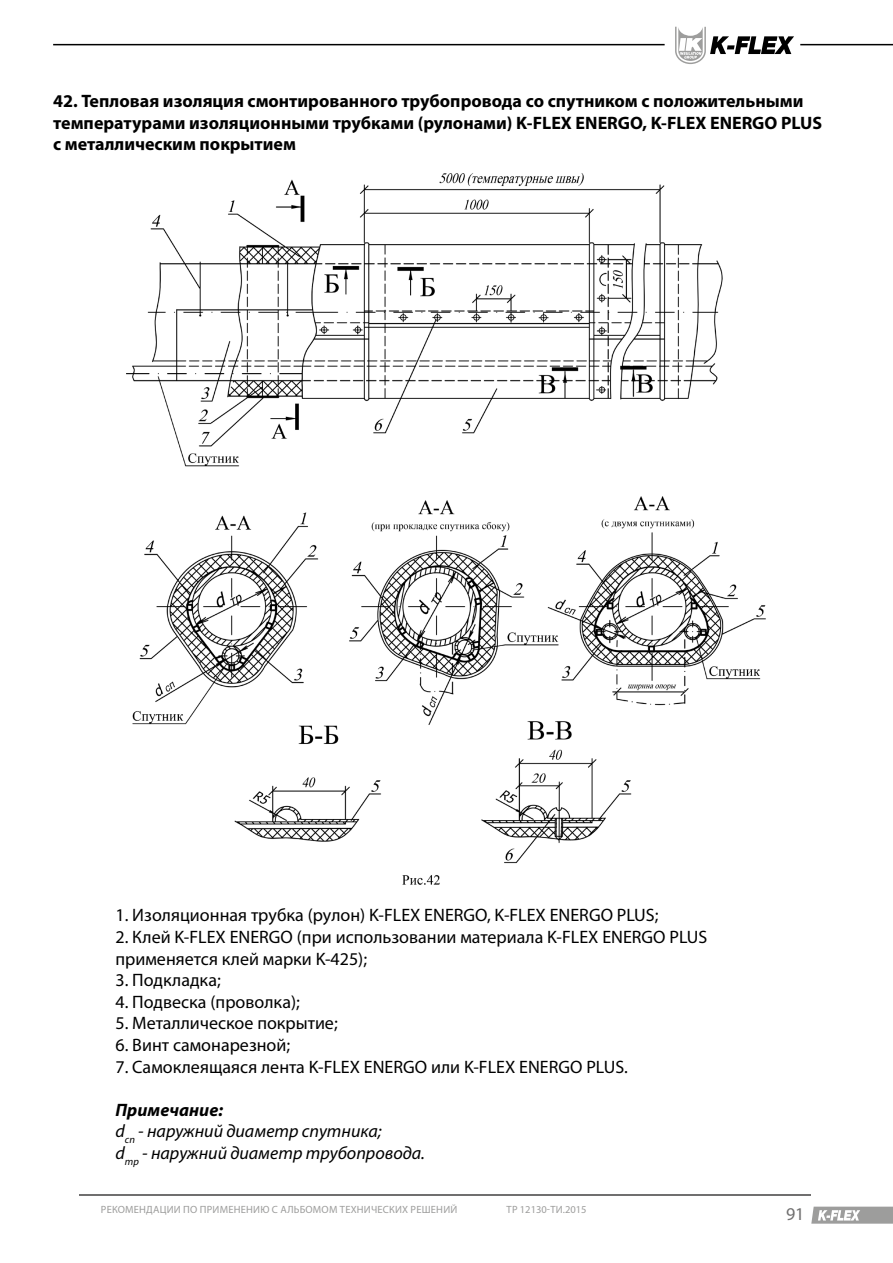
<style>
.page{position:relative;width:893px;height:1263px;background:#fff}
.page>*{position:absolute;margin:0;border:0;box-sizing:border-box;transform-origin:0 0}
.t1{font:18px/21.6px "Myriad Pro";color:#000}
.t2{font:700 18px/21.6px "Myriad Pro";color:#000}
.t3{font:italic 18px/21.6px "Myriad Pro";color:#000}
.t4{font:18px "Myriad Pro";color:#706f6f}
.t5{font:10.5px "Myriad Pro";letter-spacing:.02em;color:#9d9d9c}
.t6{font:10.5px "Myriad Pro";color:#9d9d9c}
.s1{font-weight:700}
</style>
<div class="page">
<hr style="left:80px;top:1194px;width:731px;height:1px;background:#706f6f">
<svg style="left:811px;top:1206px;width:82px;height:18px"></svg>
<hr style="left:53px;top:44px;width:612px;height:1px;background:#000">
<hr style="left:800px;top:44px;width:93px;height:1px;background:#000">
<svg style="left:675px;top:27px;width:119px;height:37px"></svg>
<img style="left:126px;top:173px;width:640px;height:712px">
<p class="t2" style="left:53px;top:90px;width:771px">42. Тепловая изоляция смонтированного трубопровода со спутником с положительными температурами изоляционными трубками (рулонами) K-FLEX ENERGO, K-FLEX ENERGO PLUS с металлическим покрытием</p>
<p class="t1" style="left:116px;top:904px;width:544px">1. Изоляционная трубка (рулон) K-FLEX ENERGO, K-FLEX ENERGO PLUS;</p>
<p class="t1" style="left:116px;top:926px;width:593px">2. Клей K-FLEX ENERGO (при использовании материала K-FLEX ENERGO PLUS применяется клей марки K-425);</p>
<p class="t1" style="left:116px;top:969px;width:107px">3. Подкладка;</p>
<p class="t1" style="left:116px;top:991px;width:186px">4. Подвеска (проволка);</p>
<p class="t1" style="left:116px;top:1012px;width:224px">5. Металлическое покрытие;</p>
<p class="t1" style="left:116px;top:1034px;width:176px">6. Винт самонарезной;</p>
<p class="t1" style="left:116px;top:1055px;width:514px">7. Самоклеящаяся лента K-FLEX ENERGO или K-FLEX ENERGO PLUS.</p>
<p class="t3" style="left:116px;top:1099px;width:311px"><span class="s1">Примечание:<br></span>d<sub>сп</sub> - наружний диаметр спутника;<br>d<sub>тр</sub> - наружний диаметр трубопровода.</p>
<p class="t5" style="left:101px;top:1203px;width:358px">РЕКОМЕНДАЦИИ ПО ПРИМЕНЕНИЮ С АЛЬБОМОМ ТЕХНИЧЕСКИХ РЕШЕНИЙ</p>
<p class="t6" style="left:507px;top:1203px;width:82px">ТР 12130-ТИ.2015</p>
<p class="t4" style="left:786px;top:1203px;width:20px">91</p>
</div>
